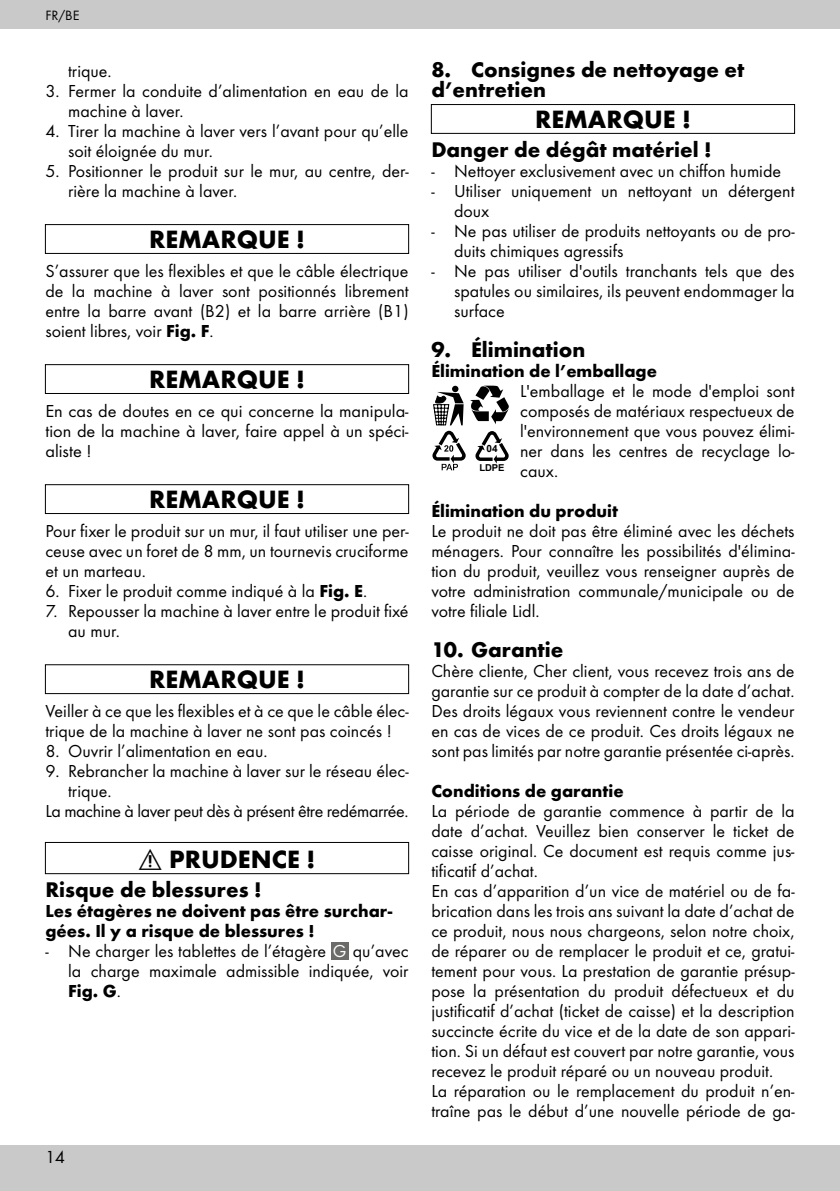
<style>
.page{position:relative;width:840px;height:1191px;background:#fff}
.page>*{position:absolute;margin:0;border:0;box-sizing:border-box;transform-origin:0 0}
.t1{font:700 26px "Futura TOT";color:#000}
.t2{font:700 22px/20px "Futura TOT";color:#000}
.t3{font:18px/20px "Futura TOT Boo";color:#000}
.t4{font:700 18px/20px "Futura TOT";color:#000}
.t5{font:18px "Futura TOT Boo";letter-spacing:-.02em;color:#000}
.t6{font:16px "Futura LT Pro";color:#000}
.t7{font:14px "Futura TOT Boo";color:#000}
.t8{font:700 10px "Arial";color:#000}
.t9{font:700 9.6px "Arial";color:#000}
.s1{font-family:"Futura TOT";font-weight:700}
.s2{color:#fff}
.s3{font-family:"Futura TOT Boo";font-weight:400}
</style>
<div class="page">
<div style="left:0;top:1145px;width:839px;height:46px;background:#c9c9c9"></div>
<div style="left:0;top:0;width:839px;height:29px;background:#c9c9c9"></div>
<div style="left:45px;top:224px;width:364px;height:30px;border:1px solid #000"></div>
<div style="left:45px;top:364px;width:364px;height:30px;border:1px solid #000"></div>
<div style="left:45px;top:484px;width:364px;height:30px;border:1px solid #000"></div>
<div style="left:45px;top:664px;width:364px;height:30px;border:1px solid #000"></div>
<div style="left:45px;top:842px;width:364px;height:32px;border:1px solid #000"></div>
<div style="left:331px;top:942px;width:17px;height:17px;background:#6b6b6a"></div>
<div style="left:430px;top:104px;width:364px;height:30px;border:1px solid #000"></div>
<svg style="left:433px;top:386px;width:30px;height:39px"></svg>
<svg style="left:432px;top:431px;width:33px;height:39px"></svg>
<svg style="left:475px;top:431px;width:33px;height:32px"></svg>
<svg style="left:470px;top:386px;width:38px;height:38px"></svg>
<p class="t7" style="left:45px;top:7px;width:36px">FR/BE</p>
<p class="t3" style="left:68px;top:61px;width:45px">trique.</p>
<p class="t3" style="left:68px;top:81px;width:342px;text-indent:-23px">3. Fermer la conduite d’alimentation en eau de la machine à laver.</p>
<p class="t3" style="left:68px;top:121px;width:342px;text-indent:-23px">4. Tirer la machine à laver vers l’avant pour qu’elle soit éloignée du mur.</p>
<p class="t3" style="left:68px;top:161px;width:342px;text-indent:-23px">5. Positionner le produit sur le mur, au centre, der&shy;rière la machine à laver.</p>
<h1 class="t1" style="left:149px;top:223px;width:157px">REMARQUE !</h1>
<p class="t3" style="left:45px;top:261px;width:364px;text-align:justify">S’assurer que les flexibles et que le câble électrique de la machine à laver sont positionnés librement entre la barre avant (B2) et la barre arrière (B1) soient libres, voir <span class="s1">Fig. F</span>.</p>
<h1 class="t1" style="left:149px;top:363px;width:157px">REMARQUE !</h1>
<p class="t3" style="left:45px;top:401px;width:364px;text-align:justify">En cas de doutes en ce qui concerne la manipula&shy;tion de la machine à laver, faire appel à un spéci&shy;aliste !</p>
<h1 class="t1" style="left:149px;top:483px;width:157px">REMARQUE !</h1>
<p class="t3" style="left:45px;top:521px;width:364px;text-align:justify">Pour fixer le produit sur un mur, il faut utiliser une per&shy;ceuse avec un foret de 8 mm, un tournevis cruciforme et un marteau.</p>
<p class="t3" style="left:45px;top:581px;width:323px">6. Fixer le produit comme indiqué à la <span class="s1">Fig. E</span>.</p>
<p class="t3" style="left:68px;top:601px;width:342px;text-indent:-23px">7. Repousser la machine à laver entre le produit fixé au mur.</p>
<h1 class="t1" style="left:149px;top:663px;width:157px">REMARQUE !</h1>
<p class="t3" style="left:45px;top:701px;width:364px">Veiller à ce que les flexibles et à ce que le câble élec&shy;trique de la machine à laver ne sont pas coincés !</p>
<p class="t3" style="left:45px;top:741px;width:223px">8. Ouvrir l’alimentation en eau.</p>
<p class="t3" style="left:45px;top:761px;width:364px">9. Rebrancher la machine à laver sur le réseau élec-</p>
<p class="t3" style="left:68px;top:781px;width:45px">trique.</p>
<p class="t5" style="left:45px;top:800px;width:364px">La machine à laver peut dès à présent être redémarrée.</p>
<h1 class="t1" style="left:169px;top:843px;width:147px">PRUDENCE !</h1>
<p class="t2" style="left:45px;top:879px;width:217px">Risque de blessures !</p>
<p class="t4" style="left:45px;top:900px;width:348px">Les étagères ne doivent pas être surchar&shy;gées. Il y a risque de blessures !</p>
<p class="t3" style="left:45px;top:941px;width:364px;text-align:right">- Ne charger les tablettes de l’étagère <span class="s2">G</span> qu’avec la charge maximale admissible indiquée, voir</p>
<p class="t4" style="left:68px;top:980px;width:54px">Fig. G<span class="s3">.</span></p>
<p class="t6" style="left:45px;top:1146px;width:21px">14</p>
<p class="t2" style="left:431px;top:59px;width:314px">8. Consignes de nettoyage et d’entretien</p>
<h1 class="t1" style="left:534px;top:103px;width:157px">REMARQUE !</h1>
<p class="t2" style="left:431px;top:139px;width:282px">Danger de dégât matériel !</p>
<p class="t3" style="left:431px;top:161px;width:351px">- Nettoyer exclusivement avec un chiffon humide</p>
<p class="t3" style="left:454px;top:181px;width:342px;text-indent:-23px">- Utiliser uniquement un nettoyant un détergent doux</p>
<p class="t3" style="left:454px;top:221px;width:342px;text-indent:-23px">- Ne pas utiliser de produits nettoyants ou de pro&shy;duits chimiques agressifs</p>
<p class="t3" style="left:454px;top:261px;width:342px;text-align:justify;text-indent:-23px">- Ne pas utiliser d'outils tranchants tels que des spatules ou similaires, ils peuvent endommager la surface</p>
<p class="t2" style="left:431px;top:339px;width:155px">9. Élimination</p>
<p class="t4" style="left:431px;top:360px;width:227px">Élimination de l’emballage</p>
<p class="t3" style="left:520px;top:381px;width:276px;text-align:justify">L'emballage et le mode d'emploi sont composés de matériaux respectueux de l'environnement que vous pouvez élimi&shy;ner dans les centres de recyclage lo&shy;caux.</p>
<p class="t4" style="left:431px;top:500px;width:188px">Élimination du produit</p>
<p class="t3" style="left:431px;top:521px;width:364px;text-align:justify">Le produit ne doit pas être éliminé avec les déchets ménagers. Pour connaître les possibilités d'élimina&shy;tion du produit, veuillez vous renseigner auprès de votre administration communale/municipale ou de votre filiale Lidl.</p>
<p class="t2" style="left:431px;top:639px;width:133px">10. Garantie</p>
<p class="t3" style="left:431px;top:661px;width:364px;text-align:justify">Chère cliente, Cher client, vous recevez trois ans de garantie sur ce produit à compter de la date d’achat.<br>Des droits légaux vous reviennent contre le vendeur en cas de vices de ce produit. Ces droits légaux ne sont pas limités par notre garantie présentée ci-après.</p>
<p class="t4" style="left:431px;top:780px;width:194px">Conditions de garantie</p>
<p class="t3" style="left:431px;top:801px;width:364px">La période de garantie commence à partir de la date d’achat. Veuillez bien conserver le ticket de caisse original. Ce document est requis comme jus&shy;tificatif d’achat.<br>En cas d’apparition d’un vice de matériel ou de fa&shy;brication dans les trois ans suivant la date d’achat de ce produit, nous nous chargeons, selon notre choix, de réparer ou de remplacer le produit et ce, gratui&shy;tement pour vous. La prestation de garantie présup&shy;pose la présentation du produit défectueux et du justificatif d’achat (ticket de caisse) et la description succincte écrite du vice et de la date de son appari&shy;tion. Si un défaut est couvert par notre garantie, vous recevez le produit réparé ou un nouveau produit.<br>La réparation ou le remplacement du produit n’en&shy;traîne pas le début d’une nouvelle période de ga-</p>
<p class="t8" style="left:486px;top:441px;width:13px">04</p>
<p class="t9" style="left:479px;top:460px;width:27px">LDPE</p>
</div>
